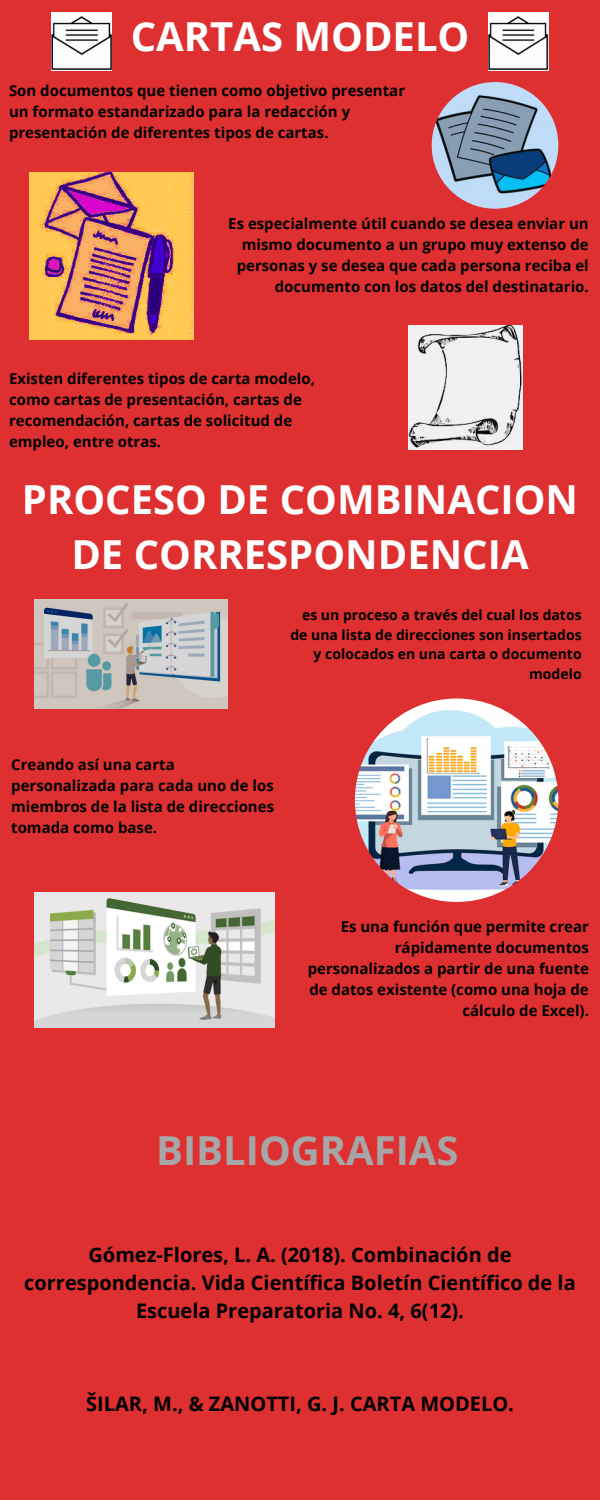
<style>
.page{position:relative;width:600px;height:1500px;background:#de3030}
.page>*{position:absolute;margin:0;border:0;box-sizing:border-box;transform-origin:0 0}
.t1{font:700 40px/55.5px "Open Sans";color:#fff;text-align:center}
.t2{font:700 40px "Open Sans";color:#a6a6a6}
.t3{font:700 20px/27.8px "Open Sans";color:#000;text-align:center}
.t4{font:700 15px/21px "Open Sans";color:#000}
.t5{font:700 14px/19.5px "Open Sans";color:#000;text-align:right}
</style>
<div class="page">
<img style="left:52px;top:13px;width:59px;height:57px">
<img style="left:489px;top:13px;width:59px;height:57px">
<img style="left:30px;top:172px;width:164px;height:167px">
<img style="left:432px;top:82px;width:126px;height:127px;border-radius:50%">
<img style="left:408px;top:325px;width:115px;height:125px">
<img style="left:34px;top:600px;width:193px;height:108px">
<img style="left:355px;top:698px;width:203px;height:204px;border-radius:50%">
<img style="left:34px;top:893px;width:240px;height:135px">
<p class="t1" style="left:131px;top:8px;width:340px">CARTAS MODELO</p>
<h1 class="t4" style="left:9px;top:80px;width:398px">Son documentos que tienen como objetivo presentar un formato estandarizado para la redacción y presentación de diferentes tipos de cartas.</h1>
<p class="t4" style="left:228px;top:213px;width:362px;text-align:right">Es especialmente útil cuando se desea enviar un mismo documento a un grupo muy extenso de personas y se desea que cada persona reciba el documento con los datos del destinatario.</p>
<p class="t4" style="left:9px;top:367px;width:308px">Existen diferentes tipos de carta modelo, como cartas de presentación, cartas de recomendación, cartas de solicitud de empleo, entre otras.</p>
<p class="t1" style="left:22px;top:470px;width:558px">PROCESO DE COMBINACION<br>DE CORRESPONDENCIA</p>
<p class="t5" style="left:290px;top:605px;width:293px">es un proceso a través del cual los datos de una lista de direcciones son insertados y colocados en una carta o documento modelo</p>
<p class="t4" style="left:11px;top:754px;width:264px">Creando así una carta personalizada para cada uno de los miembros de la lista de direcciones tomada como base.</p>
<p class="t4" style="left:308px;top:916px;width:283px;text-align:right">Es una función que permite crear rápidamente documentos personalizados a partir de una fuente de datos existente (como una hoja de cálculo de Excel).</p>
<h1 class="t2" style="left:156px;top:1122px;width:304px">BIBLIOGRAFIAS</h1>
<h2 class="t3" style="left:24px;top:1241px;width:553px">Gómez-Flores, L. A. (2018). Combinación de correspondencia. Vida Científica Boletín Científico de la<br>Escuela Preparatoria No. 4, 6(12).</h2>
<h3 class="t3" style="left:86px;top:1390px;width:429px">ŠILAR, M., &amp; ZANOTTI, G. J. CARTA MODELO.</h3>
</div>
